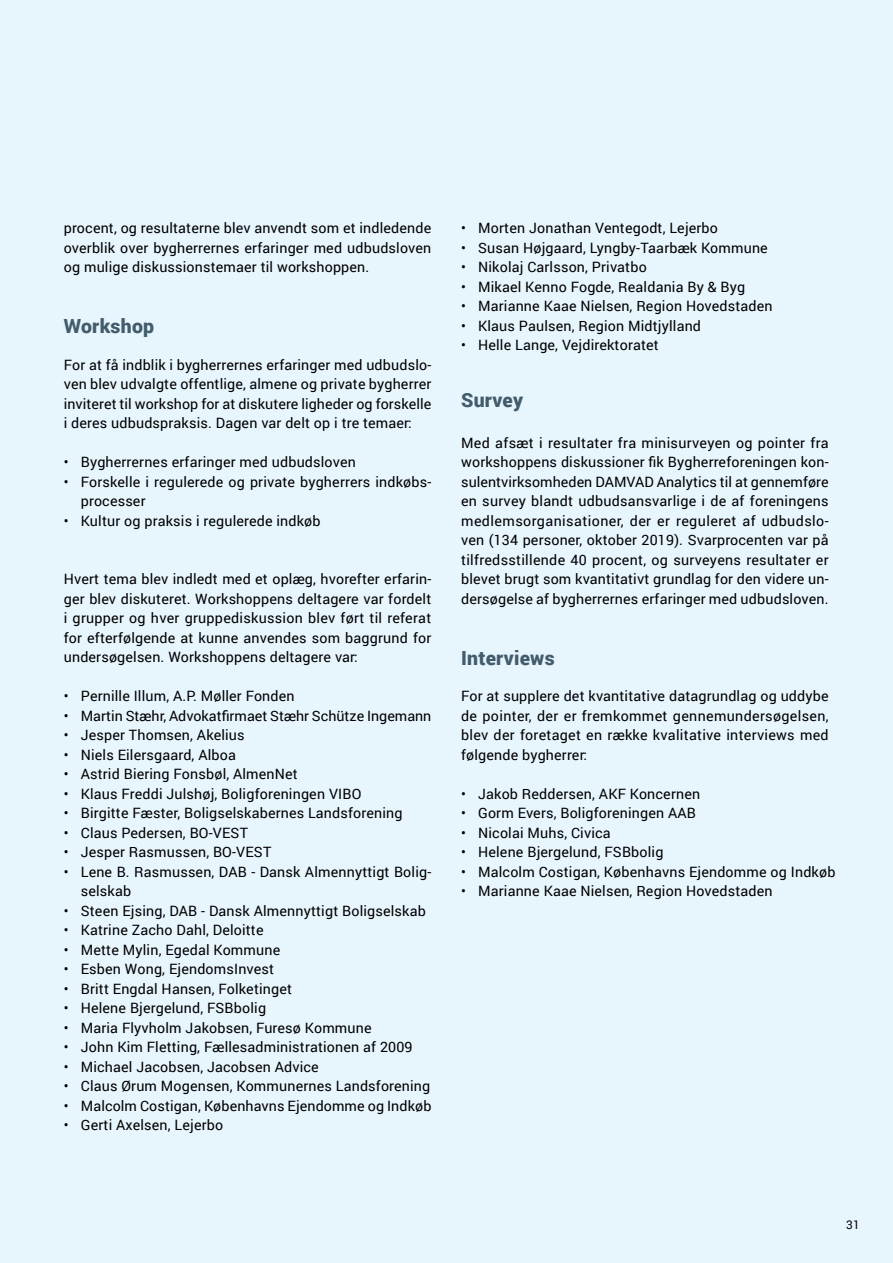
<style>
.page{position:relative;width:893px;height:1263px;background:#e7f5fd}
.page>*{position:absolute;margin:0;border:0;box-sizing:border-box;transform-origin:0 0}
.t1{font:900 19.5px "Roboto";letter-spacing:.01em;color:#425c6b}
.t2{font:14.25px/19.5px "Roboto";letter-spacing:.01em;color:#000;text-align:justify}
.t3{font:12px "Roboto";color:#020203}
</style>
<div class="page">
<p class="t2" style="left:64px;top:218px;width:369px">procent, og resultaterne blev anvendt som et indledende overblik over bygherrernes erfaringer med udbudsloven og mulige diskussionstemaer til workshoppen.</p>
<h1 class="t1" style="left:64px;top:312px;width:92px">Workshop</h1>
<p class="t2" style="left:64px;top:354px;width:369px">For at få indblik i bygherrernes erfaringer med udbudslo&shy;ven blev udvalgte offentlige, almene og private bygherrer inviteret til workshop for at diskutere ligheder og forskelle i deres udbudspraksis. Dagen var delt op i tre temaer:</p>
<p class="t2" style="left:64px;top:452px;width:294px">• Bygherrernes erfaringer med udbudsloven</p>
<p class="t2" style="left:81px;top:471px;width:352px;text-indent:-17px">• Forskelle i regulerede og private bygherrers indkøbs&shy;processer</p>
<p class="t2" style="left:64px;top:510px;width:258px">• Kultur og praksis i regulerede indkøb</p>
<p class="t2" style="left:64px;top:569px;width:369px">Hvert tema blev indledt med et oplæg, hvorefter erfarin&shy;ger blev diskuteret. Workshoppens deltagere var fordelt i grupper og hver gruppediskussion blev ført til referat for efterfølgende at kunne anvendes som baggrund for undersøgelsen. Workshoppens deltagere var:</p>
<p class="t2" style="left:64px;top:686px;width:232px">• Pernille Illum, A.P. Møller Fonden</p>
<p class="t2" style="left:64px;top:705px;width:369px">• Martin Stæhr, Advokatfirmaet Stæhr Schütze Ingemann</p>
<p class="t2" style="left:64px;top:725px;width:182px">• Jesper Thomsen, Akelius</p>
<p class="t2" style="left:64px;top:744px;width:174px">• Niels Eilersgaard, Alboa</p>
<p class="t2" style="left:64px;top:764px;width:236px">• Astrid Biering Fonsbøl, AlmenNet</p>
<p class="t2" style="left:64px;top:783px;width:299px">• Klaus Freddi Julshøj, Boligforeningen VIBO</p>
<p class="t2" style="left:64px;top:803px;width:340px">• Birgitte Fæster, Boligselskabernes Landsforening</p>
<p class="t2" style="left:64px;top:822px;width:186px">• Claus Pedersen, BO-VEST</p>
<p class="t2" style="left:64px;top:842px;width:209px">• Jesper Rasmussen, BO-VEST</p>
<p class="t2" style="left:81px;top:861px;width:352px;text-indent:-17px">• Lene B. Rasmussen, DAB - Dansk Almennyttigt Bolig&shy;selskab</p>
<p class="t2" style="left:64px;top:900px;width:364px">• Steen Ejsing, DAB - Dansk Almennyttigt Boligselskab</p>
<p class="t2" style="left:64px;top:920px;width:201px">• Katrine Zacho Dahl, Deloitte</p>
<p class="t2" style="left:64px;top:939px;width:218px">• Mette Mylin, Egedal Kommune</p>
<p class="t2" style="left:64px;top:959px;width:212px">• Esben Wong, EjendomsInvest</p>
<p class="t2" style="left:64px;top:978px;width:230px">• Britt Engdal Hansen, Folketinget</p>
<p class="t2" style="left:64px;top:998px;width:204px">• Helene Bjergelund, FSBbolig</p>
<p class="t2" style="left:64px;top:1017px;width:309px">• Maria Flyvholm Jakobsen, Furesø Kommune</p>
<p class="t2" style="left:64px;top:1037px;width:350px">• John Kim Fletting, Fællesadministrationen af 2009</p>
<p class="t2" style="left:64px;top:1056px;width:257px">• Michael Jacobsen, Jacobsen Advice</p>
<p class="t2" style="left:64px;top:1076px;width:368px">• Claus Ørum Mogensen, Kommunernes Landsforening</p>
<p class="t2" style="left:64px;top:1095px;width:369px">• Malcolm Costigan, Københavns Ejendomme og Indkøb</p>
<p class="t2" style="left:64px;top:1115px;width:161px">• Gerti Axelsen, Lejerbo</p>
<p class="t2" style="left:461px;top:218px;width:258px">• Morten Jonathan Ventegodt, Lejerbo</p>
<p class="t2" style="left:461px;top:237px;width:308px">• Susan Højgaard, Lyngby-Taarbæk Kommune</p>
<p class="t2" style="left:461px;top:257px;width:187px">• Nikolaj Carlsson, Privatbo</p>
<p class="t2" style="left:461px;top:276px;width:286px">• Mikael Kenno Fogde, Realdania By &amp; Byg</p>
<p class="t2" style="left:461px;top:296px;width:313px">• Marianne Kaae Nielsen, Region Hovedstaden</p>
<p class="t2" style="left:461px;top:315px;width:241px">• Klaus Paulsen, Region Midtjylland</p>
<p class="t2" style="left:461px;top:335px;width:199px">• Helle Lange, Vejdirektoratet</p>
<h1 class="t1" style="left:461px;top:386px;width:63px">Survey</h1>
<p class="t2" style="left:461px;top:432px;width:369px">Med afsæt i resultater fra minisurveyen og pointer fra workshoppens diskussioner fik Bygherreforeningen kon&shy;sulentvirksomheden DAMVAD Analytics til at gennemføre en survey blandt udbudsansvarlige i de af foreningens medlemsorganisationer, der er reguleret af udbudslo&shy;ven (134 personer, oktober 2019). Svarprocenten var på tilfredsstillende 40 procent, og surveyens resultater er blevet brugt som kvantitativt grundlag for den videre un&shy;dersøgelse af bygherrernes erfaringer med udbudsloven.</p>
<h1 class="t1" style="left:461px;top:644px;width:95px">Interviews</h1>
<p class="t2" style="left:461px;top:686px;width:369px">For at supplere det kvantitative datagrundlag og uddybe de pointer, der er fremkommet gennemundersøgelsen, blev der foretaget en række kvalitative interviews med følgende bygherrer:</p>
<p class="t2" style="left:461px;top:783px;width:241px">• Jakob Reddersen, AKF Koncernen</p>
<p class="t2" style="left:461px;top:803px;width:236px">• Gorm Evers, Boligforeningen AAB</p>
<p class="t2" style="left:461px;top:822px;width:151px">• Nicolai Muhs, Civica</p>
<p class="t2" style="left:461px;top:842px;width:204px">• Helene Bjergelund, FSBbolig</p>
<p class="t2" style="left:461px;top:861px;width:376px">• Malcolm Costigan, Københavns Ejendomme og Indkøb</p>
<p class="t2" style="left:461px;top:881px;width:313px">• Marianne Kaae Nielsen, Region Hovedstaden</p>
<p class="t3" style="left:846px;top:1216px;width:15px">31</p>
</div>
